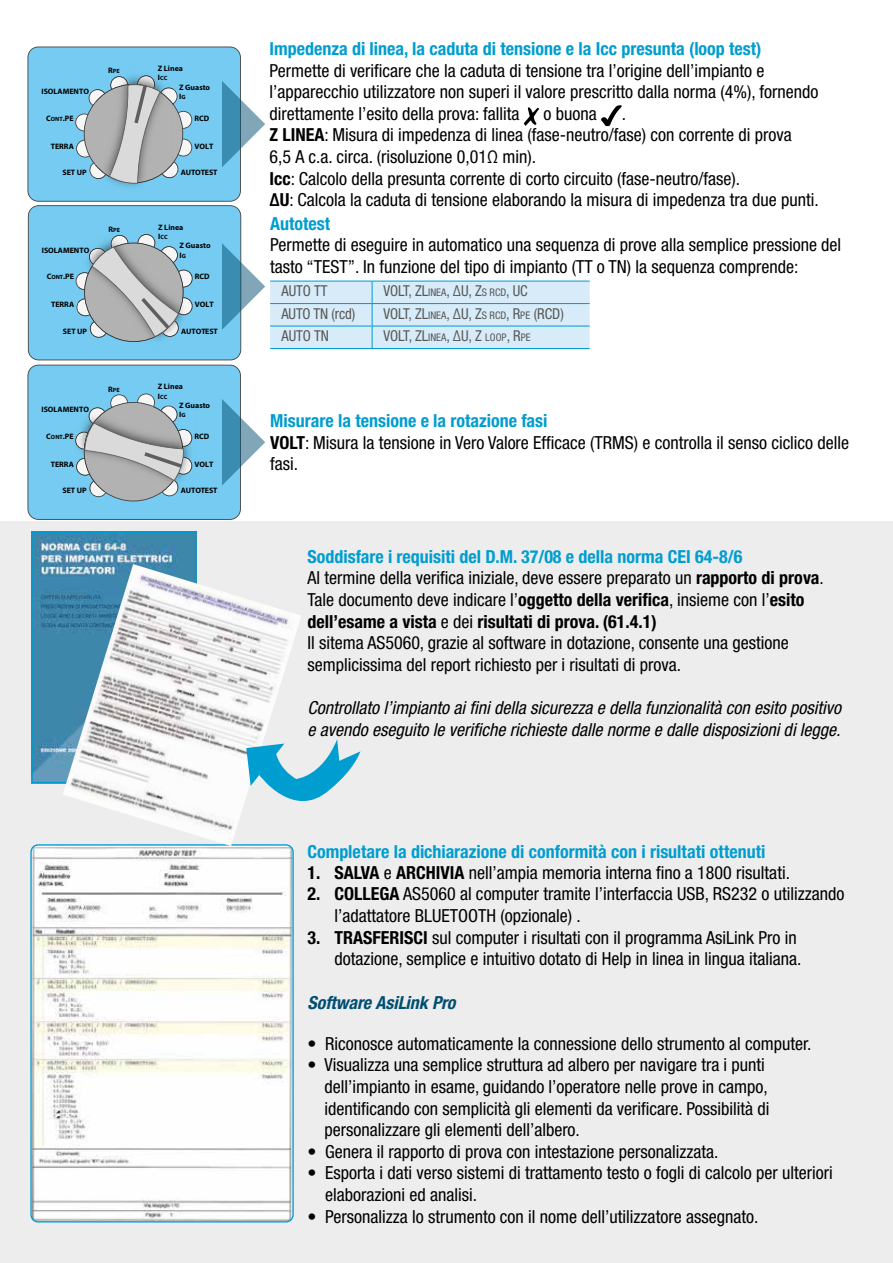
<style>
.page{position:relative;width:893px;height:1263px;background:#fff}
.page>*{position:absolute;margin:0;border:0;box-sizing:border-box;transform-origin:0 0}
.t1{font:condensed 18px/21.6px "Helvetica Neue LT Std";color:#000}
.t2{font:italic condensed 18px/21.6px "Helvetica Neue LT Std";color:#000}
.t3{font:700 condensed 18px "Helvetica Neue LT Std";color:#009dd0}
.t4{font:italic 700 condensed 18px "Helvetica Neue LT Std";color:#004e71}
.t5{font:condensed 15px "Helvetica Neue LT Std";color:#575756}
.t6{font:700 7.8px/9.4px "Myriad Pro";color:#000}
.t7{font:700 6px "Myriad Pro";color:#000}
.s1{font-size:6px}
.s2{font-size:7.8px}
.s3{font-weight:700}
.s4{font-size:10.5px}
.s5{font-weight:700;color:#009dd0}
</style>
<div class="page">
<div style="left:0;top:522px;width:893px;height:741px;background:#ededed"></div>
<img style="left:34px;top:535px;width:159px;height:245px">
<div style="left:31px;top:532px;width:165px;height:251px;border:2px solid #009ad0"></div>
<img style="left:30px;top:846px;width:264px;height:376px">
<div style="left:30px;top:844px;width:264px;height:378px;border:1px solid #009ad0;border-radius:7px"></div>
<svg style="left:601px;top:105px;width:21px;height:21px"></svg>
<svg style="left:28px;top:47px;width:562px;height:473px"></svg>
<img style="left:63px;top:564px;width:238px;height:282px">
<svg style="left:246px;top:739px;width:114px;height:83px"></svg>
<p class="t6" style="left:41px;top:87px;width:49px">ISOLAMENTO</p>
<p class="t6" style="left:46px;top:113px;width:29px">C<span class="s1">ONT</span>.PE</p>
<p class="t6" style="left:51px;top:141px;width:25px">TERRA</p>
<p class="t6" style="left:63px;top:167px;width:26px">SET UP</p>
<p class="t7" style="left:108px;top:67px;width:13px"><span class="s2">R</span>PE</p>
<p class="t6" style="left:158px;top:63px;width:27px">Z Linea</p>
<p class="t7" style="left:158px;top:74px;width:11px"><span class="s2">I</span>CC</p>
<p class="t6" style="left:179px;top:82px;width:33px">Z Guasto<br>I<span class="s1">G</span></p>
<p class="t6" style="left:194px;top:113px;width:16px">RCD</p>
<p class="t6" style="left:194px;top:141px;width:20px">VOLT</p>
<p class="t6" style="left:181px;top:167px;width:38px">AUTOTEST</p>
<p class="t6" style="left:42px;top:245px;width:49px">ISOLAMENTO</p>
<p class="t6" style="left:47px;top:272px;width:29px">C<span class="s1">ONT</span>.PE</p>
<p class="t6" style="left:51px;top:300px;width:25px">TERRA</p>
<p class="t6" style="left:63px;top:326px;width:26px">SET UP</p>
<p class="t7" style="left:109px;top:226px;width:13px"><span class="s2">R</span>PE</p>
<p class="t6" style="left:158px;top:222px;width:27px">Z Linea</p>
<p class="t7" style="left:158px;top:233px;width:11px"><span class="s2">I</span>CC</p>
<p class="t6" style="left:179px;top:241px;width:33px">Z Guasto<br>I<span class="s1">G</span></p>
<p class="t6" style="left:195px;top:272px;width:16px">RCD</p>
<p class="t6" style="left:195px;top:300px;width:20px">VOLT</p>
<p class="t6" style="left:181px;top:326px;width:38px">AUTOTEST</p>
<p class="t6" style="left:41px;top:405px;width:49px">ISOLAMENTO</p>
<p class="t6" style="left:46px;top:431px;width:29px">C<span class="s1">ONT</span>.PE</p>
<p class="t6" style="left:51px;top:459px;width:25px">TERRA</p>
<p class="t6" style="left:63px;top:486px;width:26px">SET UP</p>
<p class="t7" style="left:108px;top:386px;width:13px"><span class="s2">R</span>PE</p>
<p class="t6" style="left:158px;top:381px;width:27px">Z Linea</p>
<p class="t7" style="left:158px;top:393px;width:11px"><span class="s2">I</span>CC</p>
<p class="t6" style="left:179px;top:400px;width:33px">Z Guasto<br>I<span class="s1">G</span></p>
<p class="t6" style="left:194px;top:431px;width:16px">RCD</p>
<p class="t6" style="left:194px;top:459px;width:20px">VOLT</p>
<p class="t6" style="left:181px;top:486px;width:38px">AUTOTEST</p>
<p class="t3" style="left:269px;top:38px;width:494px">Impedenza di linea, la caduta di tensione e la Icc presunta (loop test)</p>
<p class="t1" style="left:269px;top:59px;width:550px">Permette di verificare che la caduta di tensione tra l’origine dell’impianto e l’apparecchio utilizzatore non superi il valore prescritto dalla norma (4%), fornendo direttamente l’esito della prova: fallita</p>
<p class="t1" style="left:543px;top:102px;width:55px">o buona</p>
<p class="t1" style="left:269px;top:102px;width:551px;text-indent:352px">.<br><span class="s3">Z LINEA</span>: Misura di impedenza di linea (fase-neutro/fase) con corrente di prova<br>6,5 A c.a. circa. (risoluzione 0,01Ω min).<br><span class="s3">Icc</span>: Calcolo della presunta corrente di corto circuito (fase-neutro/fase).<br><span class="s3">∆U</span>: Calcola la caduta di tensione elaborando la misura di impedenza tra due punti.</p>
<p class="t3" style="left:270px;top:212px;width:61px">Autotest</p>
<p class="t1" style="left:270px;top:234px;width:573px">Permette di eseguire in automatico una sequenza di prove alla semplice pressione del tasto “TEST”. In funzione del tipo di impianto (TT o TN) la sequenza comprende:</p>
<p class="t5" style="left:281px;top:282px;width:48px">AUTO TT</p>
<p class="t5" style="left:383px;top:282px;width:146px">VOLT, ZL<span class="s4">INEA</span>, ∆U, Z<span class="s4">S RCD</span>, UC</p>
<p class="t5" style="left:281px;top:305px;width:75px">AUTO TN (rcd)</p>
<p class="t5" style="left:383px;top:305px;width:182px">VOLT, ZL<span class="s4">INEA</span>, ∆U, Z<span class="s4">S RCD</span>, R<span class="s4">PE</span> (RCD)</p>
<p class="t5" style="left:281px;top:327px;width:49px">AUTO TN</p>
<p class="t5" style="left:383px;top:327px;width:149px">VOLT, ZL<span class="s4">INEA</span>, ∆U, Z <span class="s4">LOOP</span>, R<span class="s4">PE</span></p>
<p class="t1" style="left:270px;top:410px;width:580px"><span class="s5">Misurare la tensione e la rotazione fasi<br></span><span class="s3">VOLT</span>: Misura la tensione in Vero Valore Efficace (TRMS) e controlla il senso ciclico delle fasi.</p>
<p class="t1" style="left:307px;top:545px;width:518px"><span class="s5">Soddisfare i requisiti del D.M. 37/08 e della norma CEI 64-8/6<br></span>Al termine della verifica iniziale, deve essere preparato un <span class="s3">rapporto di prova</span>.<br>Tale documento deve indicare l’<span class="s3">oggetto della verifica</span>, insieme con l’<span class="s3">esito dell’esame a vista</span> e dei <span class="s3">risultati di prova. (61.4.1)<br></span>Il sitema AS5060, grazie al software in dotazione, consente una gestione semplicissima del report richiesto per i risultati di prova.</p>
<p class="t2" style="left:307px;top:697px;width:535px">Controllato l’impianto ai fini della sicurezza e della funzionalità con esito positivo e avendo eseguito le verifiche richieste dalle norme e dalle disposizioni di legge.</p>
<p class="t3" style="left:307px;top:840px;width:460px">Completare la dichiarazione di conformità con i risultati ottenuti</p>
<p class="t1" style="left:307px;top:861px;width:484px"><span class="s3">1. SALVA</span> e <span class="s3">ARCHIVIA</span> nell’ampia memoria interna fino a 1800 risultati.</p>
<p class="t1" style="left:334px;top:883px;width:511px;text-indent:-27px"><span class="s3">2. COLLEGA</span> AS5060 al computer tramite l’interfaccia USB, RS232 o utilizzando l’adattatore BLUETOOTH (opzionale) .</p>
<p class="t1" style="left:307px;top:926px;width:495px;text-align:right"><span class="s3">3. TRASFERISCI</span> sul computer i risultati con il programma AsiLink Pro in dotazione, semplice e intuitivo dotato di Help in linea in lingua italiana.</p>
<p class="t4" style="left:307px;top:991px;width:150px">Software AsiLink Pro</p>
<p class="t1" style="left:307px;top:1032px;width:505px">• Riconosce automaticamente la connessione dello strumento al computer.</p>
<p class="t1" style="left:324px;top:1054px;width:447px;text-indent:-17px">• Visualizza una semplice struttura ad albero per navigare tra i punti dell’impianto in esame, guidando l’operatore nelle prove in campo, identificando con semplicità gli elementi da verificare. Possibilità di personalizzare gli elementi dell’albero.</p>
<p class="t1" style="left:307px;top:1140px;width:413px">• Genera il rapporto di prova con intestazione personalizzata.</p>
<p class="t1" style="left:325px;top:1162px;width:509px;text-indent:-18px">• Esporta i dati verso sistemi di trattamento testo o fogli di calcolo per ulteriori elaborazioni ed analisi.</p>
<p class="t1" style="left:307px;top:1205px;width:453px">• Personalizza lo strumento con il nome dell’utilizzatore assegnato.</p>
</div>
